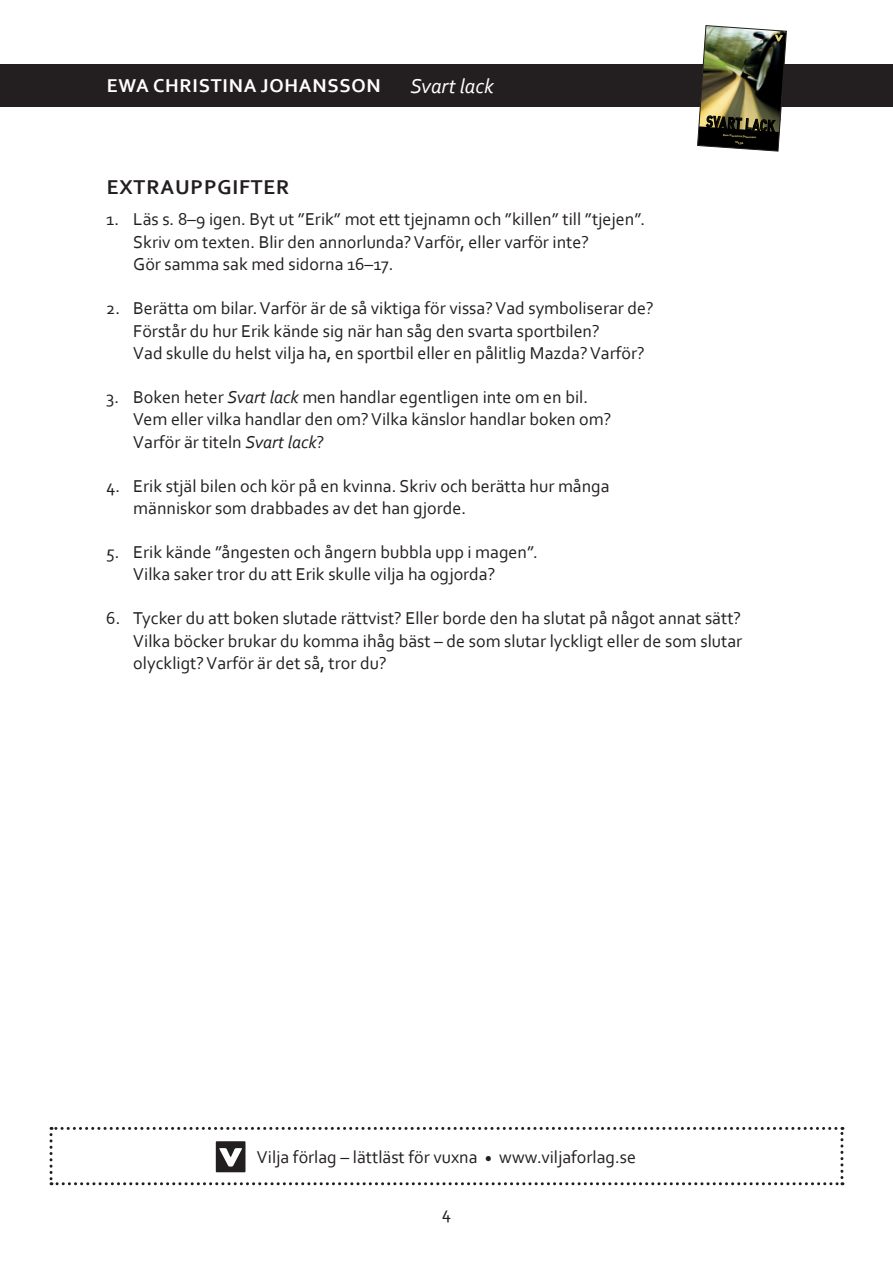
<style>
.page{position:relative;width:893px;height:1263px;background:#fff}
.page>*{position:absolute;margin:0;border:0;box-sizing:border-box;transform-origin:0 0}
.t1{font:700 21px "Corbel";letter-spacing:.04em;color:#231f20}
.t2{font:italic 21px "Corbel";color:#fff}
.t3{font:700 19.5px "Corbel";letter-spacing:.04em;color:#fff}
.t4{font:18px/22.5px "Corbel";color:#231f20}
.t5{font:700 15.6px "DIN Pro";color:#000;scale:.73 1}
.t6{font:700 2.85px "Gill Sans";color:#e7d679}
.t7{font:700 2.85px "M Gill Sans";color:#e7d679}
.s1{font-style:italic}
</style>
<div class="page">
<svg style="left:50px;top:1127px;width:793px;height:58px"></svg>
<div style="left:0;top:64px;width:893px;height:42px;background:#231f20"></div>
<img style="left:697px;top:25px;width:90px;height:126px">
<p class="t3" style="left:107px;top:74px;width:276px">EWA CHRISTINA JOHANSSON</p>
<p class="t2" style="left:410px;top:73px;width:85px">Svart lack</p>
<p class="t5" style="left:707px;top:111px;width:95px;rotate:4deg">SVART LACK</p>
<p class="t6" style="left:723px;top:133px;width:35px;rotate:4deg">Ewa Christina Johansson</p>
<p class="t7" style="left:735px;top:141px;width:10px;rotate:4deg">VILJA</p>
<p class="t1" style="left:107px;top:174px;width:184px">EXTRAUPPGIFTER</p>
<p class="t4" style="left:133px;top:208px;width:514px;text-indent:-27px">1. Läs s. 8–9 igen. Byt ut ”Erik” mot ett tjejnamn och ”killen” till ”tjejen”.<br>Skriv om texten. Blir den annorlunda? Varför, eller varför inte?<br>Gör samma sak med sidorna 16–17.</p>
<p class="t4" style="left:133px;top:296px;width:522px;text-indent:-27px">2. Berätta om bilar. Varför är de så viktiga för vissa? Vad symboliserar de?<br>Förstår du hur Erik kände sig när han såg den svarta sportbilen?<br>Vad skulle du helst vilja ha, en sportbil eller en pålitlig Mazda? Varför?</p>
<p class="t4" style="left:133px;top:385px;width:480px;text-indent:-27px">3. Boken heter <span class="s1">Svart lack</span> men handlar egentligen inte om en bil.<br>Vem eller vilka handlar den om? Vilka känslor handlar boken om?<br>Varför är titeln <span class="s1">Svart lack</span>?</p>
<p class="t4" style="left:133px;top:474px;width:478px;text-indent:-27px">4. Erik stjäl bilen och kör på en kvinna. Skriv och berätta hur många människor som drabbades av det han gjorde.</p>
<p class="t4" style="left:133px;top:540px;width:406px;text-indent:-27px">5. Erik kände ”ångesten och ångern bubbla upp i magen”.<br>Vilka saker tror du att Erik skulle vilja ha ogjorda?</p>
<p class="t4" style="left:133px;top:606px;width:610px;text-align:justify;text-indent:-27px">6. Tycker du att boken slutade rättvist? Eller borde den ha slutat på något annat sätt?<br>Vilka böcker brukar du komma ihåg bäst – de som slutar lyckligt eller de som slutar olyckligt? Varför är det så, tror du?</p>
<p class="t4" style="left:257px;top:1145px;width:381px">Vilja förlag – lättläst för vuxna <sub>•</sub> www.viljaforlag.se</p>
<p class="t4" style="left:442px;top:1201px;width:11px">4</p>
</div>
